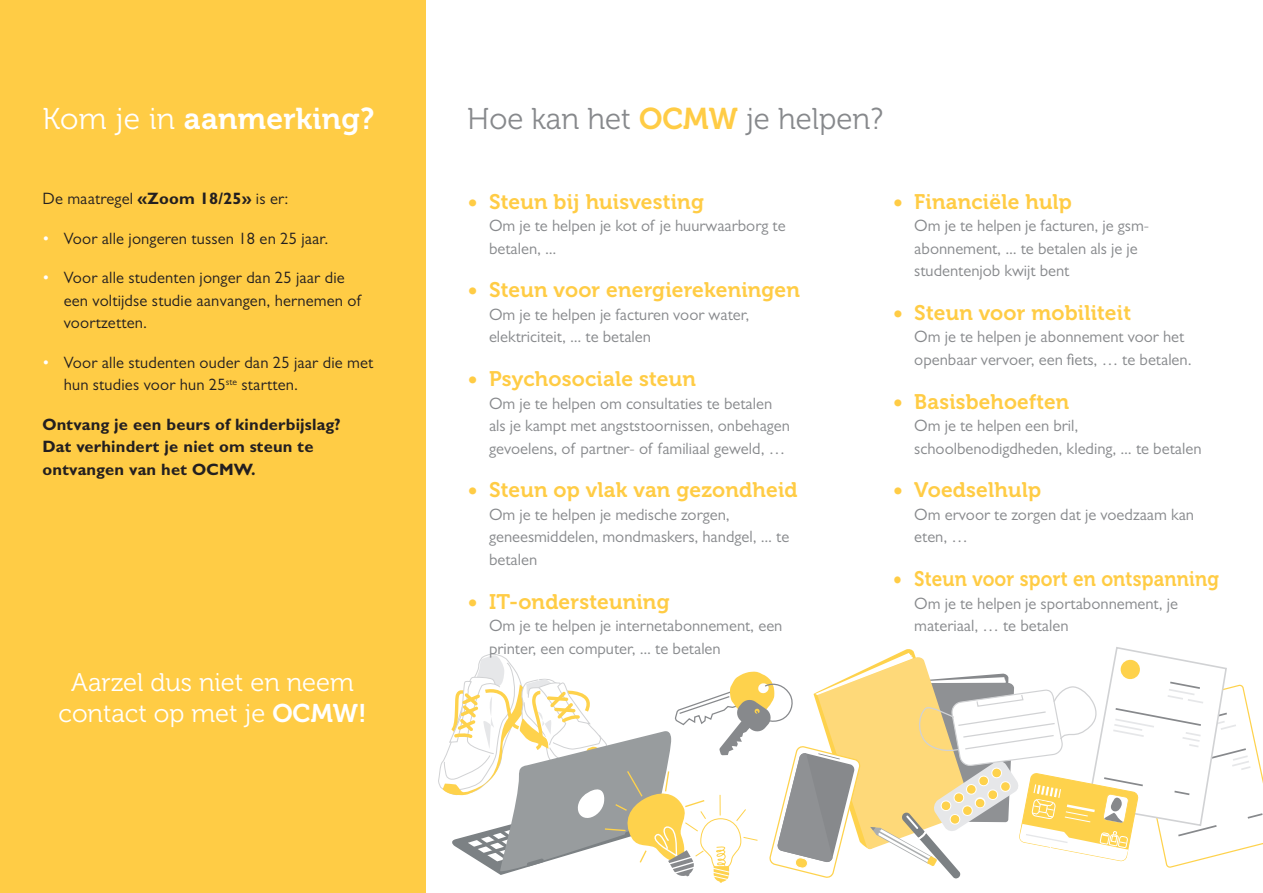
<style>
.page{position:relative;width:1263px;height:893px;background:#fff}
.page>*{position:absolute;margin:0;border:0;box-sizing:border-box;transform-origin:0 0}
.t1{font:30px "Museo 300";color:#87898c}
.t2{font:30px "Museo 700";letter-spacing:.01em;color:#fff}
.body{font:25.5px/30.6px "Museo 300";color:#fff;text-align:center}
.t3{font:21px "Museo 700";letter-spacing:.01em;color:#ffcc45}
.t4{font:21px "Museo 700";letter-spacing:.01em;color:#ffcc45;scale:.9 1}
.Body_bullets{font:16.5px/22.5px "Gill Sans MT Pro";color:#87898c}
.body-2{font:16.5px/22.5px "Gill Sans MT Pro";letter-spacing:.01em;color:#231f20}
.body-3{font:700 16.5px/22.5px "Gill Sans MT Pro";letter-spacing:.01em;color:#231f20}
.s1{font-family:"Museo 300"}
.s2{font-family:"Museo 700";color:#ffcc45}
.s3{font-weight:700}
.s4{color:#fff}
.s5{font-family:"Museo 700"}
</style>
<div class="page">
<div style="left:0;top:0;width:425px;height:893px;background:#ffcc45"></div>
<svg style="left:438px;top:647px;width:825px;height:236px"></svg>
<p class="t2" style="left:43px;top:102px;width:333px"><span class="s1">Kom je in</span> aanmerking?</p>
<p class="t1" style="left:467px;top:103px;width:417px">Hoe kan het <span class="s2">OCMW</span> je helpen?</p>
<p class="body-2" style="left:43px;top:187px;width:247px">De maatregel <span class="s3">«Zoom 18/25»</span> is er:</p>
<p class="body-2" style="left:43px;top:227px;width:287px"><span class="s4">•</span> Voor alle jongeren tussen 18 en 25 jaar.</p>
<p class="body-2" style="left:64px;top:266px;width:298px;text-indent:-21px"><span class="s4">•</span> Voor alle studenten jonger dan 25 jaar die een voltijdse studie aanvangen, hernemen of voortzetten.</p>
<p class="body-2" style="left:64px;top:351px;width:311px;text-indent:-21px"><span class="s4">•</span> Voor alle studenten ouder dan 25 jaar die met hun studies voor hun 25<sup>ste</sup> startten.</p>
<p class="body-3" style="left:43px;top:413px;width:300px">Ontvang je een beurs of kinderbijslag?<br>Dat verhindert je niet om steun te ontvangen van het OCMW.</p>
<p class="body" style="left:59px;top:667px;width:310px">Aarzel dus niet en neem contact op met je <span class="s5">OCMW!</span></p>
<p class="t3" style="left:468px;top:190px;width:238px">• Steun bij huisvesting</p>
<p class="Body_bullets" style="left:489px;top:214px;width:298px">Om je te helpen je kot of je huurwaarborg te betalen, ...</p>
<p class="t3" style="left:468px;top:278px;width:334px">• Steun voor energierekeningen</p>
<p class="Body_bullets" style="left:489px;top:303px;width:262px">Om je te helpen je facturen voor water, elektriciteit, ... te betalen</p>
<p class="t3" style="left:468px;top:367px;width:230px">• Psychosociale steun</p>
<p class="Body_bullets" style="left:489px;top:392px;width:302px">Om je te helpen om consultaties te betalen als je kampt met angststoornissen, onbehagen gevoelens, of partner- of familiaal geweld, …</p>
<p class="t3" style="left:468px;top:478px;width:331px">• Steun op vlak van gezondheid</p>
<p class="Body_bullets" style="left:489px;top:503px;width:302px">Om je te helpen je medische zorgen, geneesmiddelen, mondmaskers, handgel, ... te betalen</p>
<p class="t3" style="left:468px;top:590px;width:203px">• IT-ondersteuning</p>
<p class="Body_bullets" style="left:489px;top:614px;width:295px">Om je te helpen je internetabonnement, een printer, een computer, ... te betalen</p>
<p class="t3" style="left:893px;top:190px;width:180px">• Financiële hulp</p>
<p class="Body_bullets" style="left:914px;top:214px;width:236px">Om je te helpen je facturen, je gsm&shy;abonnement, ... te betalen als je je studentenjob kwijt bent</p>
<p class="t3" style="left:893px;top:301px;width:240px">• Steun voor mobiliteit</p>
<p class="Body_bullets" style="left:914px;top:325px;width:279px">Om je te helpen je abonnement voor het openbaar vervoer, een fiets, … te betalen.</p>
<p class="t3" style="left:893px;top:390px;width:178px">• Basisbehoeften</p>
<p class="Body_bullets" style="left:914px;top:414px;width:289px">Om je te helpen een bril, schoolbenodigdheden, kleding, ... te betalen</p>
<p class="t3" style="left:893px;top:478px;width:150px">• Voedselhulp</p>
<p class="Body_bullets" style="left:914px;top:503px;width:281px">Om ervoor te zorgen dat je voedzaam kan eten, …</p>
<p class="t4" style="left:893px;top:567px;width:364px">• Steun voor sport en ontspanning</p>
<p class="Body_bullets" style="left:914px;top:592px;width:265px">Om je te helpen je sportabonnement, je materiaal, … te betalen</p>
</div>
